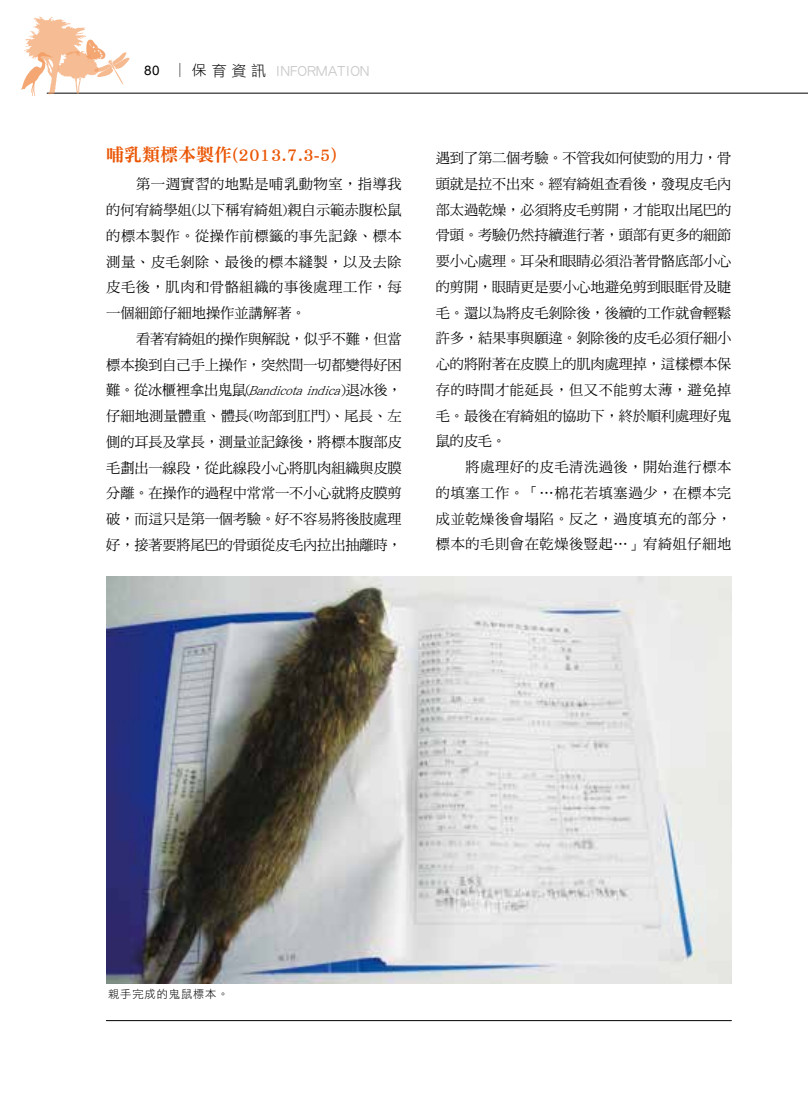
<style>
.page{position:relative;width:808px;height:1106px;background:#fff}
.page>*{position:absolute;margin:0;border:0;box-sizing:border-box;transform-origin:0 0}
.t1{font:18px "DF Ming Std W9";color:#ea5504}
.t2{font:15px "DF Hei Std W5";letter-spacing:-.01em;color:#c9caca}
.t3{font:14.25px/25.7px "DF Ming Std W5";letter-spacing:.04em;color:#000;text-align:justify}
.t4{font:11.25px "DF Hei Std W3";letter-spacing:.08em;color:#000}
.s1{font-family:"Arial";font-size:13.05px;color:#000}
.s2{font-family:"DF Ming Std W3";font-size:13.95px;color:#000}
.s3{font-family:"DF Li Hei Std W3";font-size:13.95px;color:#000}
.s4{font-family:"DF Li Hei Std W3";color:#000}
.s5{font-style:italic}
</style>
<div class="page">
<hr style="left:47px;top:93px;width:761px;height:1px;background:#000">
<svg style="left:21px;top:17px;width:109px;height:79px"></svg>
<hr style="left:106px;top:1020px;width:625px;height:1px;background:#000">
<img style="left:106px;top:576px;width:625px;height:407px">
<p class="t2" style="left:144px;top:62px;width:227px"><span class="s1">80</span> <span class="s2">｜</span><span class="s3">保</span> <span class="s4">育 資 訊</span> INFORMATION</p>
<p class="t1" style="left:106px;top:145px;width:232px">哺乳類標本製作(2013.7.3-5)</p>
<p class="t3" style="left:106px;top:171px;width:297px;text-indent:30px">第一週實習的地點是哺乳動物室，指導我的何宥綺學姐(以下稱宥綺姐)親自示範赤腹松鼠的標本製作。從操作前標籤的事先記錄、標本測量、皮毛剝除、最後的標本縫製，以及去除皮毛後，肌肉和骨骼組織的事後處理工作，每一個細節仔細地操作並講解著。</p>
<p class="t3" style="left:106px;top:325px;width:297px;text-indent:30px">看著宥綺姐的操作與解說，似乎不難，但當標本換到自己手上操作，突然間一切都變得好困難。從冰櫃裡拿出鬼鼠(<span class="s5">Bandicotaindica</span>)退冰後，仔細地測量體重、體長(吻部到肛門)、尾長、左側的耳長及掌長，測量並記錄後，將標本腹部皮毛劃出一線段，從此線段小心將肌肉組織與皮膜分離。在操作的過程中常常一不小心就將皮膜剪破，而這只是第一個考驗。好不容易將後肢處理好，接著要將尾巴的骨頭從皮毛內拉出抽離時，</p>
<p class="t3" style="left:436px;top:145px;width:297px">遇到了第二個考驗。不管我如何使勁的用力，骨頭就是拉不出來。經宥綺姐查看後，發現皮毛內部太過乾燥，必須將皮毛剪開，才能取出尾巴的骨頭。考驗仍然持續進行著，頭部有更多的細節要小心處理。耳朵和眼睛必須沿著骨骼底部小心的剪開，眼睛更是要小心地避免剪到眼眶骨及睫毛。還以為將皮毛剝除後，後續的工作就會輕鬆許多，結果事與願違。剝除後的皮毛必須仔細小心的將附著在皮膜上的肌肉處理掉，這樣標本保存的時間才能延長，但又不能剪太薄，避免掉毛。最後在宥綺姐的協助下，終於順利處理好鬼鼠的皮毛。</p>
<p class="t3" style="left:436px;top:454px;width:297px;text-indent:30px">將處理好的皮毛清洗過後，開始進行標本的填塞工作。「…棉花若填塞過少，在標本完成並乾燥後會塌陷。反之，過度填充的部分，標本的毛則會在乾燥後豎起…」宥綺姐仔細地</p>
<p class="t4" style="left:108px;top:988px;width:122px">親手完成的鬼鼠標本。</p>
</div>
